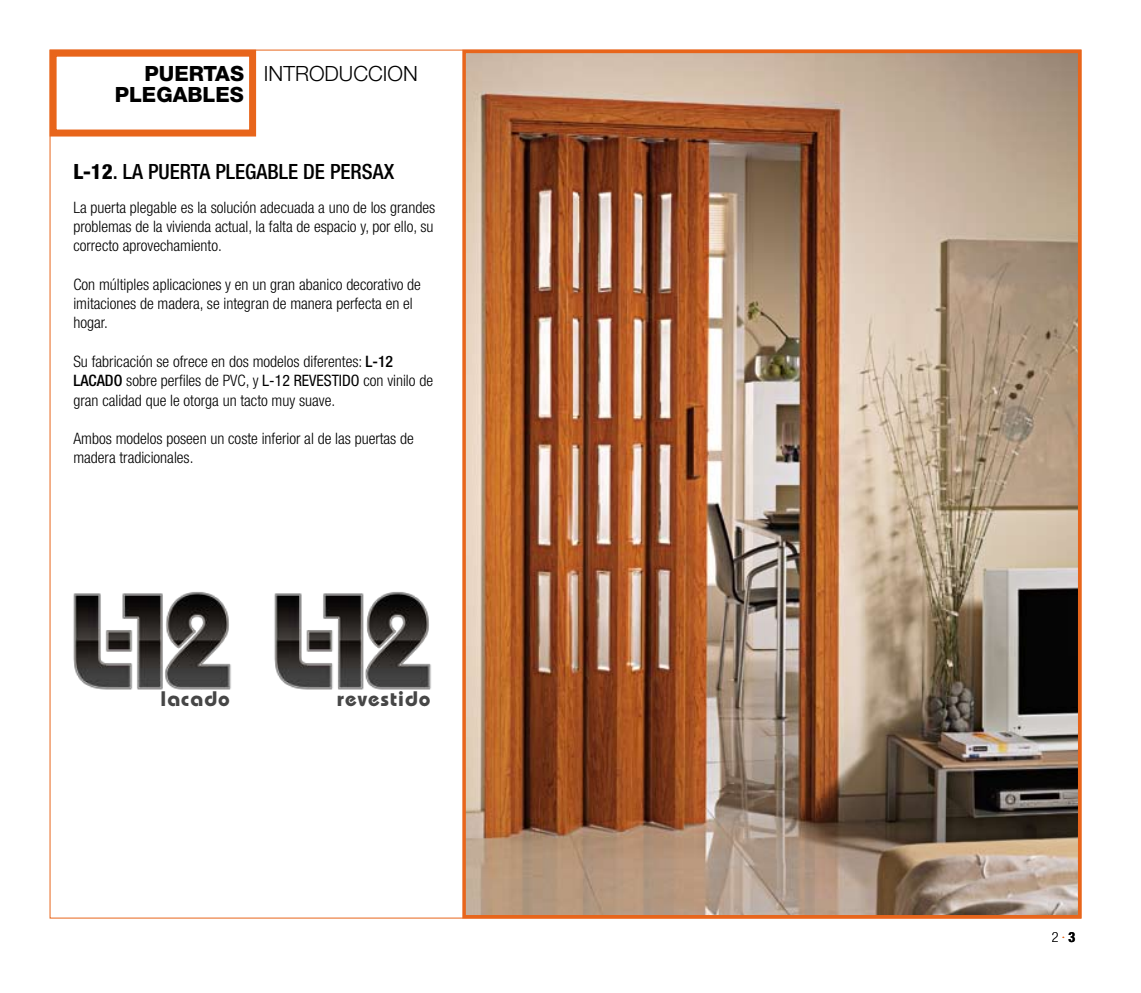
<style>
.page{position:relative;width:1141px;height:993px;background:#fff}
.page>*{position:absolute;margin:0;border:0;box-sizing:border-box;transform-origin:0 0}
.t1{font:500 condensed 21px "Helvetica Neue";color:#000}
.t2{font:800 21px/20.1px "Helvetica Neue";color:#000}
.t3{font:700 21px "Bauhaus Std";letter-spacing:.05em;color:#464646}
.t4{font:300 condensed 15.75px/19.2px "Helvetica Neue";color:#000}
.t5{font:100 condensed 14px "Helvetica Neue";color:#000}
.s1{font-weight:300}
.s2{font-weight:800}
.s3{font-weight:500}
.s4{font-weight:400}
.s5{color:#e8651b}
.s6{font-weight:700}
</style>
<div class="page">
<div style="left:50px;top:50px;width:206px;height:86px;border:7px solid #e8651b"></div>
<img style="left:73px;top:592px;width:158px;height:96px">
<img style="left:274px;top:592px;width:157px;height:96px">
<img style="left:467px;top:55px;width:609px;height:858px">
<div style="left:462px;top:50px;width:619px;height:868px;border:4px solid #e8651b"></div>
<h1 class="t2" style="left:115px;top:64px;width:305px;text-indent:30px">PUERTAS <span class="s1">INTRODUCCION<br></span>PLEGABLES</h1>
<h1 class="t1" style="left:73px;top:159px;width:322px"><span class="s2">L-12</span>. LA PUERTA PLEGABLE DE PERSAX</h1>
<p class="t4" style="left:73px;top:197px;width:363px;text-align:justify">La puerta plegable es la solución adecuada a uno de los grandes problemas de la vivienda actual, la falta de espacio y, por ello, su correcto aprovechamiento.</p>
<p class="t4" style="left:73px;top:274px;width:349px">Con múltiples aplicaciones y en un gran abanico decorativo de imitaciones de madera, se integran de manera perfecta en el hogar.</p>
<p class="t4" style="left:73px;top:351px;width:361px">Su fabricación se ofrece en dos modelos diferentes: <span class="s3">L-12<br>LACADO</span> sobre perfiles de PVC, y <span class="s4">L-12 REVESTIDO</span> con vinilo de gran calidad que le otorga un tacto muy suave.</p>
<p class="t4" style="left:73px;top:428px;width:342px">Ambos modelos poseen un coste inferior al de las puertas de madera tradicionales.</p>
<h1 class="t3" style="left:160px;top:685px;width:71px">lacado</h1>
<h1 class="t3" style="left:337px;top:685px;width:95px">revestido</h1>
<p class="t5" style="left:1052px;top:928px;width:25px">2 <span class="s5">·</span><span class="s6">3</span></p>
</div>
